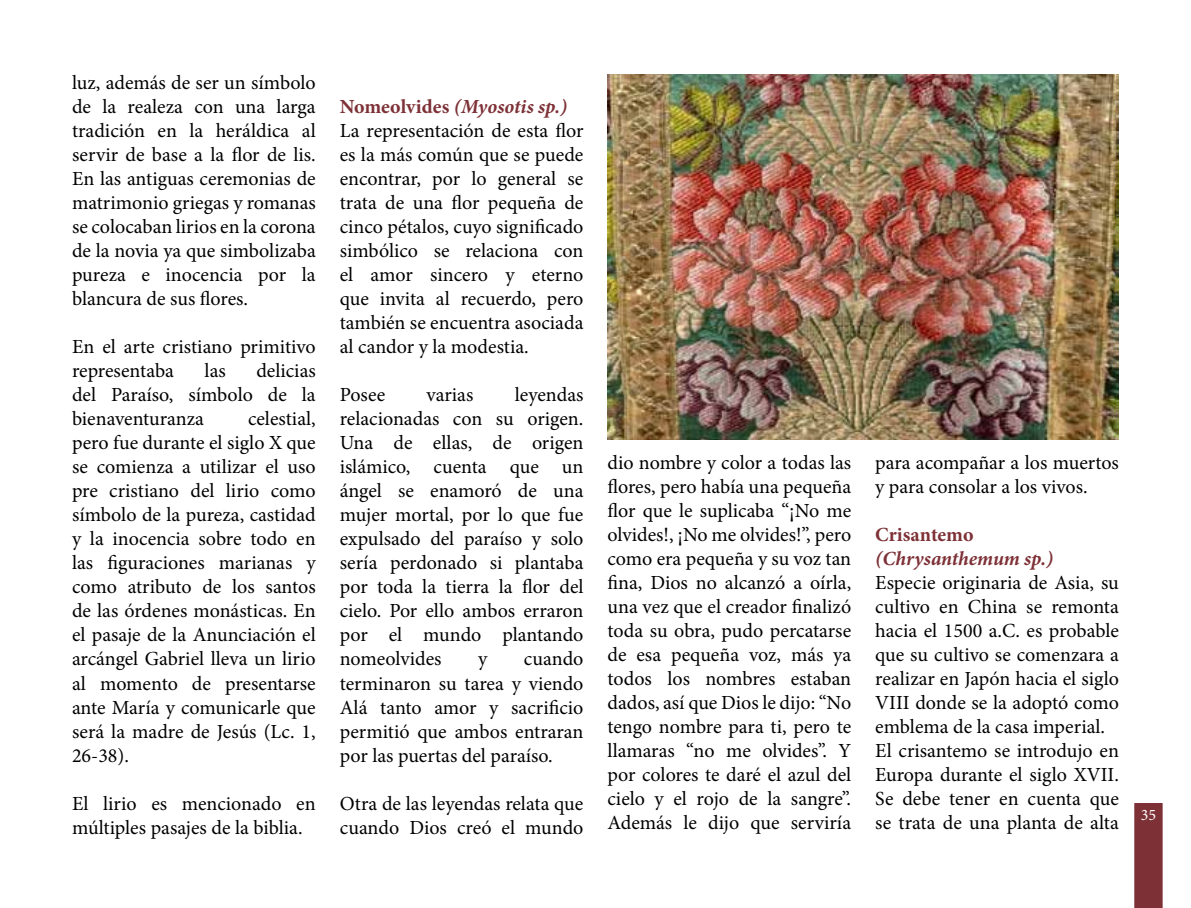
<style>
.page{position:relative;width:1191px;height:908px;background:#fff}
.page>*{position:absolute;margin:0;border:0;box-sizing:border-box;transform-origin:0 0}
.t1{font:20px/24px "Minion Pro";color:#000;text-align:justify}
.t2{font:italic 700 20px "Minion Pro";letter-spacing:-.005em;color:#7d3136}
.t3{font:700 20px "Minion Pro";color:#7d3136}
.t4{font:16px "Minion Pro";color:#fff}
.s1{font-weight:700;color:#7d3136}
.s2{font-weight:700;font-style:italic;color:#7d3136}
</style>
<div class="page">
<div style="left:1134px;top:802px;width:28px;height:105px;background:#7d3136;border:2px solid #7d3136"></div>
<img style="left:607px;top:74px;width:512px;height:365px">
<p class="t1" style="left:72px;top:71px;width:245px">luz, además de ser un símbolo de la realeza con una larga tradición en la heráldica al servir de base a la flor de lis.<br>En las antiguas ceremonias de matrimonio griegas y romanas se colocaban lirios en la corona de la novia ya que simbolizaba pureza e inocencia por la blancura de sus flores.</p>
<p class="t1" style="left:72px;top:335px;width:245px">En el arte cristiano primitivo representaba</p>
<p class="t1" style="left:72px;top:359px;width:245px;text-indent:184px">delicias del Paraíso, símbolo de la bienaventuranza</p>
<p class="t1" style="left:205px;top:359px;width:23px">las</p>
<p class="t1" style="left:72px;top:407px;width:245px;text-indent:176px">celestial, pero fue durante el siglo X que se comienza a utilizar el uso pre cristiano del lirio como símbolo de la pureza, castidad y la inocencia sobre todo en las figuraciones marianas y como atributo de los santos de las órdenes monásticas. En el pasaje de la Anunciación el arcángel Gabriel lleva un lirio al momento de presentarse ante María y comunicarle que será la madre de Jesús (Lc. 1, 26-38).</p>
<p class="t1" style="left:72px;top:791px;width:245px">El lirio es mencionado en múltiples pasajes de la biblia.</p>
<p class="t1" style="left:340px;top:95px;width:245px;text-align:left"><span class="s1">Nomeolvides</span> <span class="s2">(Myosotis sp.)<br></span>La representación de esta flor es la más común que se puede encontrar, por lo general se trata de una flor pequeña de cinco pétalos, cuyo significado simbólico se relaciona con el amor sincero y eterno que invita al recuerdo, pero también se encuentra asociada al candor y la modestia.</p>
<p class="t1" style="left:340px;top:383px;width:47px">Posee</p>
<p class="t1" style="left:426px;top:383px;width:48px">varias</p>
<p class="t1" style="left:340px;top:383px;width:245px;text-indent:175px">leyendas relacionadas con su origen.<br>Una de ellas, de origen islámico, cuenta que un ángel se enamoró de una mujer mortal, por lo que fue expulsado del paraíso y solo sería perdonado si plantaba por toda la tierra la flor del cielo. Por ello ambos erraron por el mundo plantando nomeolvides</p>
<p class="t1" style="left:340px;top:647px;width:245px;text-indent:184px">cuando terminaron su tarea y viendo Alá tanto amor y sacrificio permitió que ambos entraran por las puertas del paraíso.</p>
<p class="t1" style="left:340px;top:791px;width:245px">Otra de las leyendas relata que cuando Dios creó el mundo</p>
<p class="t1" style="left:478px;top:647px;width:11px">y</p>
<p class="t1" style="left:607px;top:450px;width:245px">dio nombre y color a todas las flores, pero había una pequeña flor que le suplicaba “¡No me olvides!, ¡No me olvides!”, pero como era pequeña y su voz tan fina, Dios no alcanzó a oírla, una vez que el creador finalizó toda su obra, pudo percatarse de esa pequeña voz, más ya todos los nombres estaban dados, así que Dios le dijo: “No tengo nombre para ti, pero te llamaras “no me olvides”. Y por colores te daré el azul del cielo y el rojo de la sangre”.<br>Además le dijo que serviría</p>
<p class="t1" style="left:875px;top:450px;width:245px">para acompañar a los muertos y para consolar a los vivos.</p>
<p class="t3" style="left:875px;top:520px;width:100px">Crisantemo</p>
<p class="t2" style="left:875px;top:543px;width:179px">(Chrysanthemum sp.)</p>
<p class="t1" style="left:875px;top:570px;width:245px;text-align:left">Especie originaria de Asia, su cultivo en China se remonta hacia el 1500 a.C. es probable que su cultivo se comenzara a realizar en Japón hacia el siglo<br>VIII donde se la adoptó como emblema de la casa imperial.<br>El crisantemo se introdujo en<br>Europa durante el siglo XVII.<br>Se debe tener en cuenta que se trata de una planta de alta</p>
<p class="t4" style="left:1140px;top:804px;width:17px">35</p>
</div>
